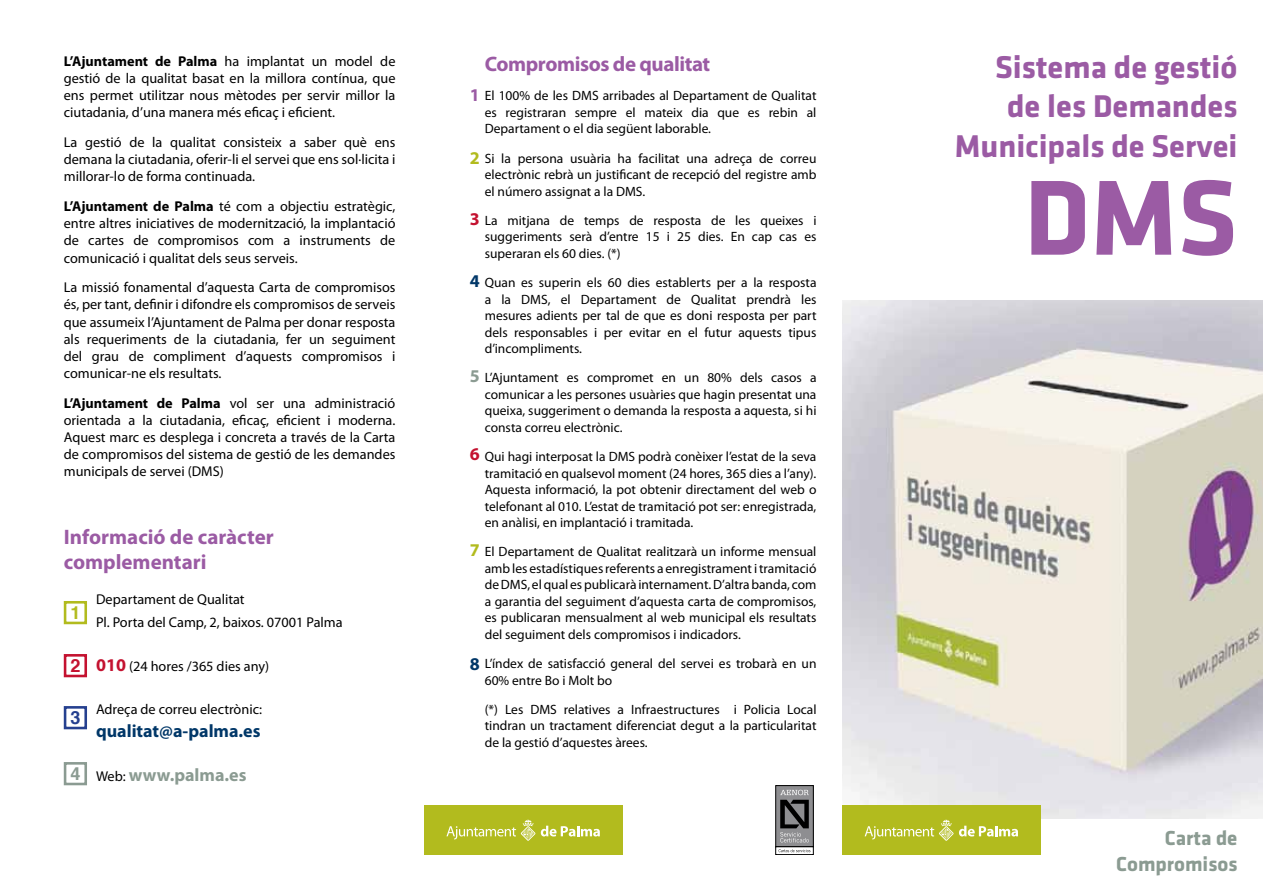
<style>
.page{position:relative;width:1263px;height:893px;background:#fff}
.page>*{position:absolute;margin:0;border:0;box-sizing:border-box;transform-origin:0 0}
.t1{font:700 110.55px "Klavika";color:#9b5ba4}
.t2{font:700 32.55px/39.2px "Klavika";color:#9b5ba4;text-align:right}
.t3{font:700 21px/25.2px "Myriad Pro";color:#9b5ba4}
.t4{font:700 21px "Myriad Pro";letter-spacing:-.02em;color:#9b5ba4}
.t5{font:700 21px/25.2px "Klavika";color:#8b9b92;text-align:right}
.t6{font:700 18px "Myriad Pro";color:#003768}
.t7{font:700 18px "Myriad Pro";color:#8b9b92}
.t8{font:700 18px "Myriad Pro";color:#b2bb1e}
.t9{font:700 18px "Myriad Pro";color:#c41230}
.t10{font:700 18px "Myriad Pro";color:#9b5ba4}
.t11{font:700 18px "Helvetica";color:#8b9b92}
.t12{font:700 18px "Helvetica";color:#c41230}
.t13{font:700 18px "Helvetica";color:#b2bb1e}
.t14{font:700 18px "Helvetica";color:#25408f}
.t15{font:14.25px/17.1px "Myriad Pro";color:#000;text-align:justify}
.t16{font:13.5px/16.5px "Myriad Pro";color:#000;text-align:justify}
.s1{font-weight:700}
.s2{font-weight:700;font-size:18px;color:#c41230}
.s3{font-weight:400;font-size:14.25px;color:#000}
</style>
<div class="page">
<img style="left:842px;top:300px;width:421px;height:518px">
<div style="left:64px;top:762px;width:23px;height:23px;border:3px solid #8b9b92"></div>
<div style="left:64px;top:654px;width:23px;height:23px;border:3px solid #c41230"></div>
<div style="left:64px;top:601px;width:23px;height:23px;border:3px solid #b2bb1e"></div>
<div style="left:64px;top:706px;width:23px;height:23px;border:3px solid #25408f"></div>
<div style="left:424px;top:805px;width:198px;height:50px;background:#b2bb1e"></div>
<svg style="left:446px;top:820px;width:89px;height:21px"></svg>
<svg style="left:541px;top:826px;width:59px;height:10px"></svg>
<div style="left:842px;top:805px;width:198px;height:50px;background:#b2bb1e"></div>
<svg style="left:865px;top:820px;width:153px;height:21px"></svg>
<div style="left:776px;top:786px;width:37px;height:61px;background:#8e8e91"></div>
<div style="left:775px;top:785px;width:39px;height:62px;border:1px solid #000"></div>
<svg style="left:778px;top:849px;width:33px;height:4px"></svg>
<div style="left:775px;top:846px;width:39px;height:9px;border:1px solid #000"></div>
<svg style="left:780px;top:790px;width:29px;height:52px"></svg>
<svg style="left:779px;top:849px;width:31px;height:3px"></svg>
<p class="t15" style="left:64px;top:52px;width:333px"><span class="s1">L’Ajuntament de Palma</span> ha implantat un model de gestió de la qualitat basat en la millora contínua, que ens permet utilitzar nous mètodes per servir millor la ciutadania, d’una manera més eficaç i eficient.</p>
<p class="t15" style="left:64px;top:134px;width:333px">La gestió de la qualitat consisteix a saber què ens demana la ciutadania, oferir-li el servei que ens sol·licita i millorar-lo de forma continuada.</p>
<p class="t15" style="left:64px;top:198px;width:333px"><span class="s1">L’Ajuntament de Palma</span> té com a objectiu estratègic, entre altres iniciatives de modernització, la implantació de cartes de compromisos com a instruments de comunicació i qualitat dels seus serveis.</p>
<p class="t15" style="left:64px;top:279px;width:333px">La missió fonamental d’aquesta Carta de compromisos és, per tant, definir i difondre els compromisos de serveis que assumeix l’Ajuntament de Palma per donar resposta als requeriments de la ciutadania, fer un seguiment del grau de compliment d’aquests compromisos i comunicar-ne els resultats.</p>
<p class="t15" style="left:64px;top:394px;width:333px"><span class="s1">L’Ajuntament de Palma</span> vol ser una administració orientada a la ciutadania, eficaç, eficient i moderna.<br>Aquest marc es desplega i concreta a través de la Carta de compromisos del sistema de gestió de les demandes municipals de servei (DMS)</p>
<h3 class="t3" style="left:64px;top:524px;width:211px">Informació de caràcter complementari</h3>
<p class="t15" style="left:96px;top:588px;width:248px;line-height:22.5px">Departament de Qualitat<br>Pl. Porta del Camp, 2, baixos. 07001 Palma</p>
<p class="t15" style="left:96px;top:657px;width:175px"><span class="s2">010</span> (24 hores /365 dies any)</p>
<p class="t15" style="left:96px;top:701px;width:167px">Adreça de correu electrònic:</p>
<h3 class="t6" style="left:96px;top:719px;width:166px">qualitat@a-palma.es</h3>
<h3 class="t7" style="left:96px;top:763px;width:152px"><span class="s3">Web:</span> www.palma.es</h3>
<h3 class="t13" style="left:70px;top:598px;width:12px">1</h3>
<h3 class="t12" style="left:70px;top:652px;width:12px">2</h3>
<h3 class="t14" style="left:70px;top:704px;width:12px">3</h3>
<h3 class="t11" style="left:70px;top:760px;width:12px">4</h3>
<h3 class="t4" style="left:485px;top:50px;width:227px">Compromisos de qualitat</h3>
<p class="t16" style="left:485px;top:87px;width:333px">El 100% de les DMS arribades al Departament de Qualitat es registraran sempre el mateix dia que es rebin al Departament o el dia següent laborable.</p>
<p class="t16" style="left:485px;top:150px;width:333px">Si la persona usuària ha facilitat una adreça de correu electrònic rebrà un justificant de recepció del registre amb el número assignat a la DMS.</p>
<p class="t16" style="left:485px;top:212px;width:333px">La mitjana de temps de resposta de les queixes i suggeriments serà d’entre 15 i 25 dies. En cap cas es superaran els 60 dies. (*)</p>
<p class="t16" style="left:485px;top:274px;width:333px">Quan es superin els 60 dies establerts per a la resposta a la DMS, el Departament de Qualitat prendrà les mesures adients per tal de que es doni resposta per part dels responsables i per evitar en el futur aquests tipus d’incompliments.</p>
<p class="t16" style="left:485px;top:369px;width:333px">L’Ajuntament es compromet en un 80% dels casos a comunicar a les persones usuàries que hagin presentat una queixa, suggeriment o demanda la resposta a aquesta, si hi consta correu electrònic.</p>
<p class="t16" style="left:485px;top:448px;width:333px">Qui hagi interposat la DMS podrà conèixer l’estat de la seva tramitació en qualsevol moment (24 hores, 365 dies a l’any).<br>Aquesta informació, la pot obtenir directament del web o telefonant al 010. L’estat de tramitació pot ser: enregistrada, en anàlisi, en implantació i tramitada.</p>
<p class="t16" style="left:485px;top:543px;width:333px">El Departament de Qualitat realitzarà un informe mensual amb les estadístiques referents a enregistrament i tramitació de DMS, el qual es publicarà internament. D’altra banda, com a garantia del seguiment d’aquesta carta de compromisos, es publicaran mensualment al web municipal els resultats del seguiment dels compromisos i indicadors.</p>
<p class="t16" style="left:485px;top:655px;width:333px">L’índex de satisfacció general del servei es trobarà en un<br>60% entre Bo i Molt bo</p>
<p class="t16" style="left:485px;top:701px;width:333px">(*) Les DMS relatives a Infraestructures i Policia Local tindran un tractament diferenciat degut a la particularitat de la gestió d’aquestes àrees.</p>
<h3 class="t10" style="left:470px;top:83px;width:11px">1</h3>
<h3 class="t8" style="left:470px;top:146px;width:11px">2</h3>
<h3 class="t9" style="left:470px;top:208px;width:11px">3</h3>
<h3 class="t6" style="left:470px;top:269px;width:11px">4</h3>
<h3 class="t7" style="left:470px;top:364px;width:11px">5</h3>
<h3 class="t9" style="left:470px;top:442px;width:11px">6</h3>
<h3 class="t8" style="left:470px;top:539px;width:11px">7</h3>
<h3 class="t6" style="left:470px;top:652px;width:11px">8</h3>
<h2 class="t2" style="left:955px;top:48px;width:284px">Sistema de gestió de les Demandes<br>Municipals de Servei</h2>
<h1 class="t1" style="left:1024px;top:157px;width:215px">DMS</h1>
<h3 class="t5" style="left:1116px;top:826px;width:123px">Carta de<br>Compromisos</h3>
</div>
